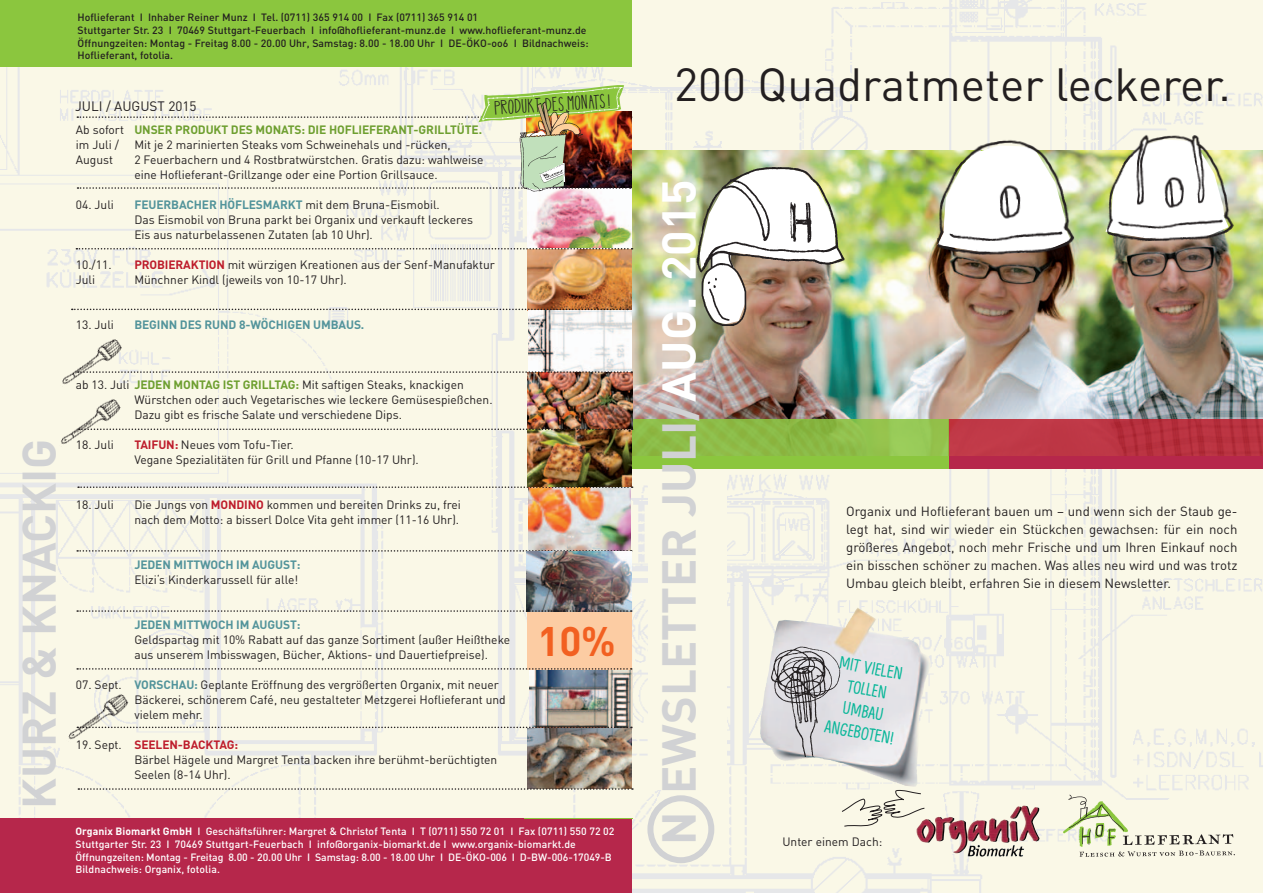
<style>
.page{position:relative;width:1263px;height:893px;background:#fff}
.page>*{position:absolute;margin:0;border:0;box-sizing:border-box;transform-origin:0 0}
.t1{font:700 46.95px "DIN";color:#d1d2d4}
.t2{font:700 46.5px "DIN";color:#d1d2d4}
.t3{font:45.9px "DIN";color:#231f20}
.t4{font:700 40.8px "DIN";color:#f26021}
.t5{font:17.4px/21.8px "Supernettcn";color:#06b698;text-align:center}
.t6{font:13.5px "DIN";color:#231f20}
.t7{font:13.2px/18px "DIN";color:#231f20;text-align:justify}
.t8{font:12px/15px "DIN";color:#231f20}
.t9{font:700 12px "DIN";letter-spacing:-.01em;color:#53949b}
.t10{font:700 12px "DIN";letter-spacing:-.01em;color:#6e9f30}
.t11{font:700 12px "DIN";color:#be1d2c}
.t12{font:11.85px "Pea Mystie Caps";color:#231f20}
.t13{font:500 10.5px/12.6px "DIN";letter-spacing:.005em;color:#fff}
.t14{font:500 10.5px/12.6px "DIN";letter-spacing:.005em;color:#231f20}
.s1{font-weight:700;color:#6e9f30}
.s2{font-weight:700;color:#be1d2c}
.s3{font-weight:700;color:#53949b}
.s4{font-weight:700}
.s5{color:#fff}
</style>
<div class="page">
<img style="left:0;top:0;width:1263px;height:893px">
<img style="left:632px;top:151px;width:631px;height:268px">
<svg style="left:1063px;top:795px;width:172px;height:62px;background:#e5e6d0"></svg>
<img style="left:935px;top:806px;width:104px;height:45px">
<div style="left:949px;top:456px;width:314px;height:12px;background:#b6274b"></div>
<div style="left:948px;top:419px;width:315px;height:37px;background:linear-gradient(to right,#c23b49,#b32d3b)"></div>
<div style="left:0;top:819px;width:631px;height:74px;background:#b6274b"></div>
<div style="left:0;top:0;width:631px;height:67px;background:#8bc63e"></div>
<img style="left:1105px;top:127px;width:136px;height:116px">
<img style="left:935px;top:130px;width:147px;height:126px">
<div style="left:631px;top:456px;width:318px;height:12px;background:#8bc63e"></div>
<div style="left:631px;top:419px;width:318px;height:37px;background:linear-gradient(to right,#8ab744,#94c450)"></div>
<div style="left:648px;top:469px;width:78px;height:320px;background:#faf8e7"></div>
<div style="left:647px;top:795px;width:67px;height:68px;border:6px solid #d1d2d4;border-radius:50%"></div>
<img style="left:760px;top:611px;width:95px;height:150px">
<img style="left:768px;top:644px;width:78px;height:113px">
<svg style="left:842px;top:782px;width:83px;height:46px;background:#e5e2d4"></svg>
<img style="left:691px;top:153px;width:168px;height:172px">
<img style="left:526px;top:430px;width:105px;height:180px">
<img style="left:526px;top:190px;width:105px;height:120px">
<svg style="left:78px;top:486px;width:555px;height:2px"></svg>
<img style="left:527px;top:372px;width:106px;height:56px">
<img style="left:62px;top:672px;width:73px;height:86px">
<img style="left:55px;top:317px;width:74px;height:86px">
<img style="left:529px;top:670px;width:103px;height:59px">
<img style="left:527px;top:729px;width:104px;height:59px">
<div style="left:527px;top:609px;width:104px;height:61px;background:#fccca3"></div>
<img style="left:54px;top:377px;width:73px;height:86px">
<img style="left:528px;top:310px;width:103px;height:61px">
<svg style="left:77px;top:727px;width:555px;height:1px"></svg>
<svg style="left:77px;top:550px;width:555px;height:2px"></svg>
<svg style="left:76px;top:248px;width:557px;height:2px"></svg>
<svg style="left:78px;top:371px;width:554px;height:2px"></svg>
<svg style="left:77px;top:610px;width:555px;height:2px"></svg>
<svg style="left:77px;top:668px;width:555px;height:2px"></svg>
<svg style="left:78px;top:788px;width:555px;height:2px"></svg>
<svg style="left:72px;top:309px;width:556px;height:1px"></svg>
<svg style="left:77px;top:84px;width:555px;height:106px;background:#eae6d0"></svg>
<img style="left:509px;top:99px;width:73px;height:105px">
<svg style="left:79px;top:428px;width:554px;height:2px"></svg>
<p class="t14" style="left:78px;top:11px;width:512px">Hoflieferant I Inhaber Reiner Munz I Tel. (0711) 365 914 00 I Fax (0711) 365 914 01<br>Stuttgarter Str. 23 I 70469 Stuttgart-Feuerbach I info@hoflieferant-munz.de I www.hoflieferant-munz.de Öffnungzeiten: Montag - Freitag 8.00 - 20.00 Uhr, Samstag: 8.00 - 18.00 Uhr I DE-ÖKO-oo6 I Bildnachweis:<br>Hoflieferant, fotolia.</p>
<p class="t6" style="left:75px;top:97px;width:123px">Juli / August 2015</p>
<p class="t12" style="left:495px;top:100px;width:117px;rotate:-3deg">Produkt des MonatS !</p>
<p class="t8" style="left:76px;top:122px;width:75px">Ab sofort <span class="s1">UNSER</span></p>
<p class="t10" style="left:175px;top:122px;width:39px">PRODUKT</p>
<p class="t10" style="left:231px;top:122px;width:43px">DES MONATS</p>
<p class="t10" style="left:302px;top:122px;width:182px">: DIE HOFLIEFERANT-GRILLTÜTE.</p>
<p class="t8" style="left:76px;top:137px;width:45px">im Juli /</p>
<p class="t8" style="left:134px;top:137px;width:318px">Mit je 2 marinierten Steaks vom Schweinehals und -rücken,</p>
<p class="t8" style="left:76px;top:152px;width:39px">August</p>
<p class="t8" style="left:134px;top:152px;width:351px">2 Feuerbachern und 4 Rostbratwürstchen. Gratis dazu: wahlweise eine Hoflieferant-Grillzange oder eine Portion Grillsauce.</p>
<p class="t8" style="left:76px;top:197px;width:40px">04. Juli</p>
<p class="t9" style="left:134px;top:197px;width:16px">FEUERBACHER</p>
<p class="t9" style="left:219px;top:197px;width:25px">HÖFLESMARKT</p>
<p class="t8" style="left:134px;top:197px;width:340px;text-indent:171px">mit dem Bruna-Eismobil.<br>Das Eismobil von Bruna parkt bei Organix und verkauft leckeres<br>Eis aus naturbelassenen Zutaten (ab 10 Uhr).</p>
<p class="t8" style="left:76px;top:257px;width:37px">10./11.</p>
<p class="t11" style="left:134px;top:257px;width:16px">PROBIERAKTION</p>
<p class="t8" style="left:228px;top:257px;width:269px">mit würzigen Kreationen aus der Senf-Manufaktur</p>
<p class="t8" style="left:76px;top:272px;width:21px">Juli</p>
<p class="t8" style="left:134px;top:272px;width:214px">Münchner Kindl (jeweils von 10-17 Uhr).</p>
<p class="t8" style="left:76px;top:317px;width:40px">13. Juli</p>
<p class="t9" style="left:134px;top:317px;width:16px">BEGINN</p>
<p class="t9" style="left:180px;top:317px;width:33px">DES RUN</p>
<p class="t9" style="left:229px;top:317px;width:48px">D 8-WÖCHIGEN</p>
<p class="t9" style="left:313px;top:317px;width:17px">UMBAUS</p>
<p class="t9" style="left:361px;top:317px;width:5px">.</p>
<h2 class="t2" style="left:8px;top:809px;width:372px;rotate:-90deg">KURZ &amp; KNACKIG</h2>
<p class="t8" style="left:134px;top:377px;width:360px;text-indent:-58px">ab 13. Juli <span class="s1">JEDEN MONTAG IST GRILLTAG:</span> Mit saftigen Steaks, knackigen<br>Würstchen oder auch Vegetarisches wie leckere Gemüsespießchen.<br>Dazu gibt es frische Salate und verschiedene Dips.</p>
<p class="t8" style="left:76px;top:437px;width:40px">18. Juli</p>
<p class="t11" style="left:134px;top:437px;width:14px">TAIFUN</p>
<p class="t8" style="left:134px;top:437px;width:286px;text-indent:40px"><span class="s2">:</span> Neues vom Tofu-Tier.<br>Vegane Spezialitäten für Grill und Pfanne (10-17 Uhr).</p>
<p class="t8" style="left:76px;top:497px;width:40px">18. Juli</p>
<p class="t8" style="left:134px;top:497px;width:117px">Die Jungs von <span class="s2">MONDINO</span></p>
<p class="t8" style="left:134px;top:497px;width:328px;text-align:right">kommen und bereiten Drinks zu, frei<br>nach dem Motto: a bisserl Dolce Vita geht immer (11-16 Uhr).</p>
<p class="t9" style="left:76px;top:557px;width:19px">JE</p>
<p class="t9" style="left:148px;top:557px;width:44px">DEN MITTWOCH</p>
<p class="t9" style="left:236px;top:557px;width:32px">IM AUGUST</p>
<p class="t9" style="left:297px;top:557px;width:5px">:</p>
<p class="t8" style="left:134px;top:572px;width:165px">Elizi‘s Kinderkarussell für alle!</p>
<p class="t9" style="left:134px;top:617px;width:57px">JEDEN MITTWOCH</p>
<p class="t9" style="left:236px;top:617px;width:32px">IM AUGUST</p>
<p class="t9" style="left:297px;top:617px;width:5px">:</p>
<p class="t8" style="left:76px;top:632px;width:23px">G</p>
<p class="t8" style="left:134px;top:632px;width:377px;text-indent:8px">eldspartag mit 10% Rabatt auf das ganze Sortiment (außer Heißtheke aus unserem Imbisswagen, Bücher, Aktions- und Dauertiefpreise).</p>
<p class="t8" style="left:76px;top:677px;width:74px">07. Sept. <span class="s3">VORSCHAU</span></p>
<p class="t8" style="left:134px;top:677px;width:373px;text-indent:60px"><span class="s3">:</span> Geplante Eröffnung des vergrößerten Organix, mit neuer<br>Bäckerei, schönerem Café, neu gestalteter Metzgerei Hoflieferant und vielem mehr.</p>
<p class="t8" style="left:76px;top:737px;width:74px">19. Sept. <span class="s2">SEELEN</span></p>
<p class="t11" style="left:178px;top:737px;width:21px">-BACKTAG</p>
<p class="t11" style="left:234px;top:737px;width:5px">:</p>
<p class="t8" style="left:134px;top:752px;width:364px">Bärbel Hägele und Margret Tenta backen ihre berühmt-berüchtigten<br>Seelen (8-14 Uhr).</p>
<h3 class="t4" style="left:538px;top:614px;width:80px">10%</h3>
<p class="t13" style="left:75px;top:825px;width:541px"><span class="s4">ORGANIX BIOMARKT GMBH</span> I Geschäftsführer: Margret &amp; Christof Tenta I T (0711) 550 72 01 I Fax (0711) 550 72 02<br>Stuttgarter Str. 23 I 70469 Stuttgart-Feuerbach I info@organix-biomarkt.de I www.organix-biomarkt.de Öffnungzeiten: Montag - Freitag 8.00 - 20.00 Uhr I Samstag: 8.00 - 18.00 Uhr I DE-ÖKO-006 I D-BW-006-17049-B Bildnachweis: Organix, fotolia.</p>
<h3 class="t3" style="left:674px;top:56px;width:558px">200 Quadratmeter leckerer.</h3>
<h1 class="t1" style="left:648px;top:845px;width:667px;rotate:-90deg">N EWSLETTER JULI/<span class="s5">AUG. 2015</span></h1>
<p class="t7" style="left:846px;top:502px;width:393px">Organix und Hoflieferant bauen um – und wenn sich der Staub ge&shy;legt hat, sind wir wieder ein Stückchen gewachsen: für ein noch größeres Angebot, noch mehr Frische und um Ihren Einkauf noch ein bisschen schöner zu machen. Was alles neu wird und was trotz Umbau gleich bleibt, erfahren Sie in diesem Newsletter.</p>
<h3 class="t5" style="left:838px;top:650px;width:71px;rotate:10deg">Mit VIELEN<br>Tollen<br>Umbau<br>Angeboten !</h3>
<p class="t8" style="left:782px;top:834px;width:101px">Unter einem Dach:</p>
</div>
